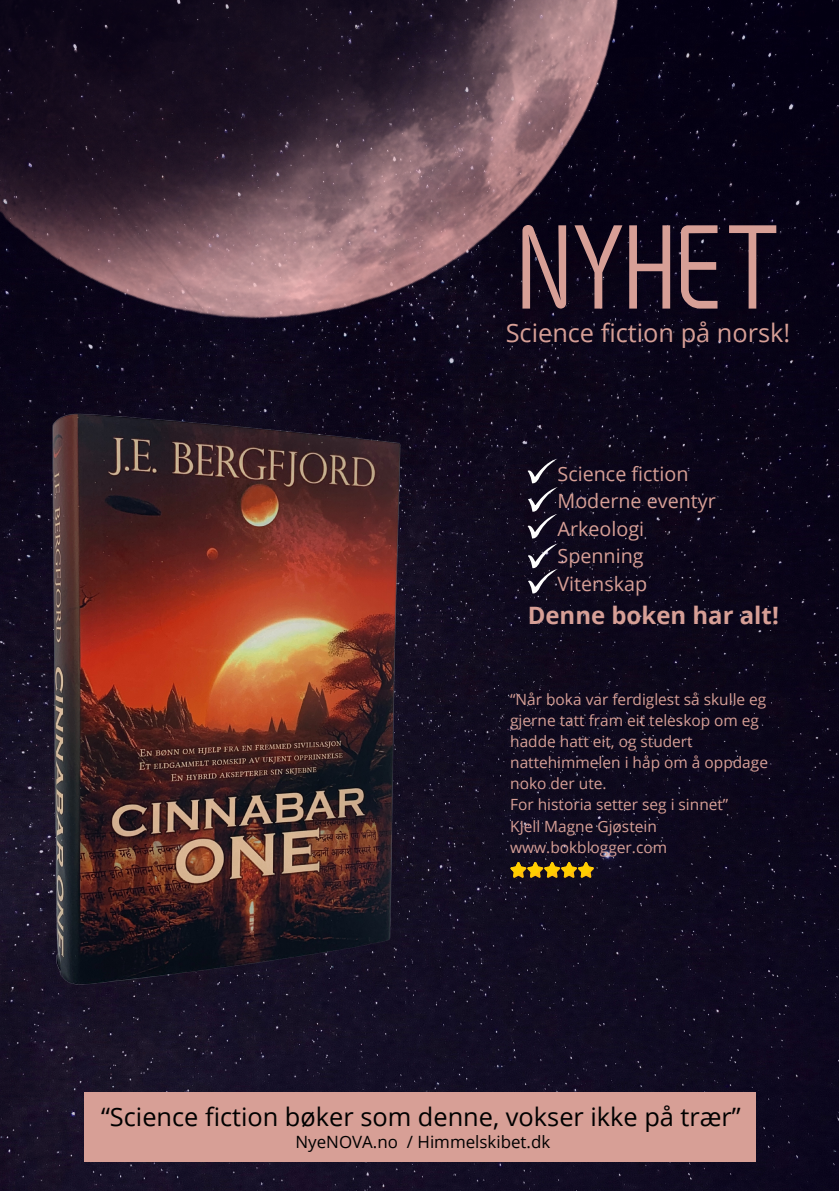
<style>
.page{position:relative;width:839px;height:1191px;background:#fff}
.page>*{position:absolute;margin:0;border:0;box-sizing:border-box;transform-origin:0 0}
.t1{font:119px "Zag";color:#d79f96}
.t2{font:25.4px "Open Sans";color:#000}
.t3{font:25.4px "Open Sans";color:#d79f96}
.t4{font:700 24px "Open Sans";color:#d79f96}
.t5{font:19.8px "Open Sans";color:#d79f96}
.t6{font:17px "Open Sans";color:#000}
.t7{font:15.4px/21.2px "Open Sans";color:#d79f96}
</style>
<div class="page">
<img style="left:0;top:0;width:838px;height:1191px">
<img style="left:0;top:0;width:792px;height:500px">
<div style="left:84px;top:1092px;width:671px;height:70px;background:#d79f96"></div>
<img style="left:0;top:401px;width:435px;height:608px">
<svg style="left:527px;top:459px;width:31px;height:135px;background:#332e3e"></svg>
<svg style="left:510px;top:862px;width:84px;height:16px"></svg>
<p class="t1" style="left:522px;top:222px;width:267px">NYHET</p>
<p class="t3" style="left:505px;top:314px;width:286px">Science fiction på norsk!</p>
<p class="t5" style="left:557px;top:459px;width:132px">Science fiction</p>
<p class="t5" style="left:557px;top:487px;width:160px">Moderne eventyr</p>
<p class="t5" style="left:557px;top:514px;width:88px">Arkeologi</p>
<p class="t5" style="left:557px;top:542px;width:88px">Spenning</p>
<p class="t5" style="left:557px;top:569px;width:91px">Vitenskap</p>
<p class="t4" style="left:527px;top:598px;width:253px">Denne boken har alt!</p>
<p class="t7" style="left:510px;top:688px;width:259px">“Når boka var ferdiglest så skulle eg gjerne tatt fram eit teleskop om eg hadde hatt eit, og studert nattehimmelen i håp om å oppdage noko der ute.</p>
<p class="t7" style="left:510px;top:794px;width:220px">For historia setter seg i sinnet”</p>
<p class="t7" style="left:510px;top:815px;width:148px">KJell Magne Gjøstein</p>
<p class="t7" style="left:510px;top:836px;width:158px">www.bokblogger.com</p>
<p class="t2" style="left:101px;top:1099px;width:641px">“Science fiction bøker som denne, vokser ikke på trær”</p>
<p class="t6" style="left:295px;top:1130px;width:256px">NyeNOVA.no / Himmelskibet.dk</p>
</div>
